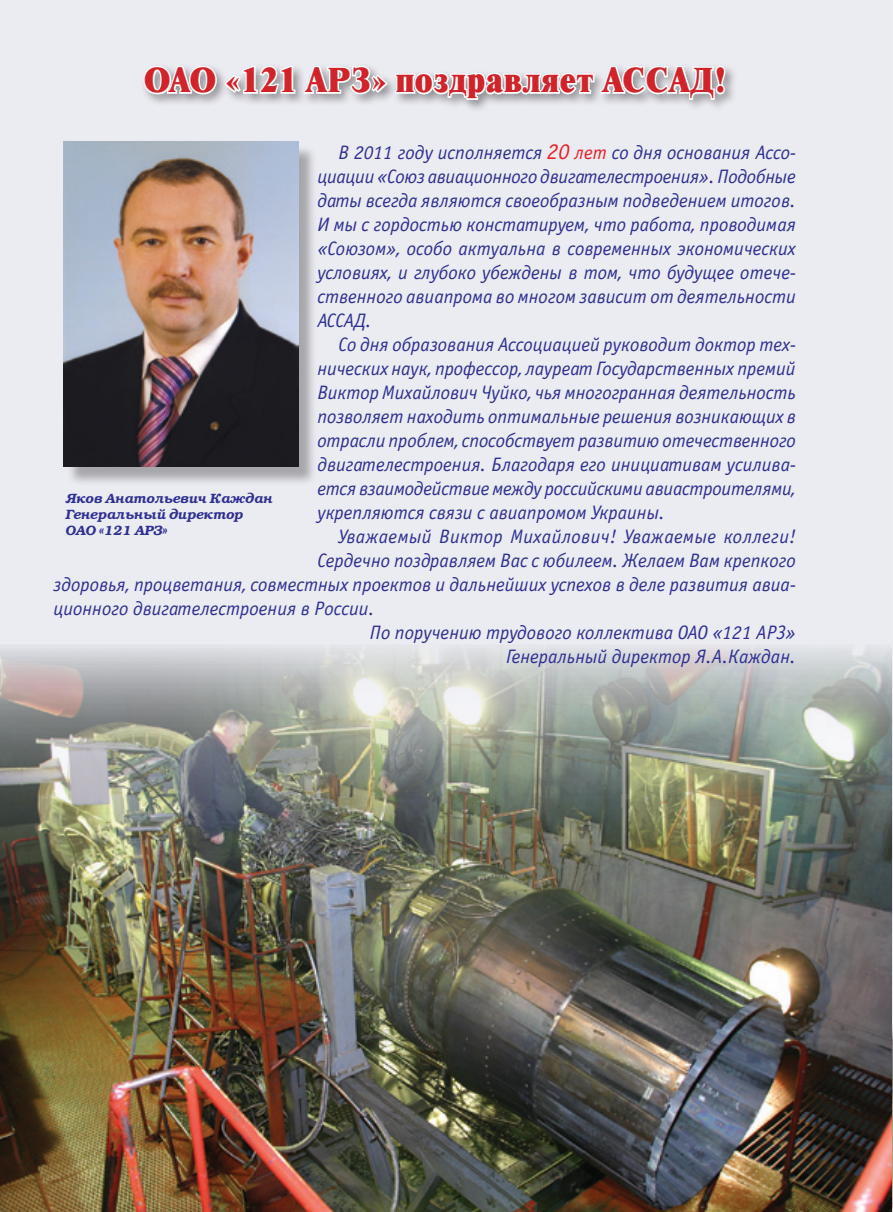
<style>
.page{position:relative;width:893px;height:1212px;background:#ebecf2}
.page>*{position:absolute;margin:0;border:0;box-sizing:border-box;transform-origin:0 0}
.zegolovok{font:34.5px "Newton XC";letter-spacing:.025em;color:#d1232a;scale:.9 1}
.t1{font:italic 19.5px/24px "Officina Sans C";color:#2e3092;text-align:justify}
.t2{font:italic 19.5px "Officina Sans C";letter-spacing:.02em;color:#2e3092}
.podpis{font:italic 600 13.5px/16.2px "Bookman C";color:#2e3092}
.s1{font-size:22.5px;color:#ee1d23}
.s2{color:#ee1d23}
</style>
<div class="page">
<div style="left:139px;top:62px;width:598px;height:50px;background:#231f20;opacity:.45"></div>
<svg style="left:142px;top:64px;width:585px;height:37px"></svg>
<img style="left:0;top:648px;width:892px;height:564px">
<div style="left:66px;top:144px;width:251px;height:341px;background:#231f20;opacity:.34"></div>
<img style="left:64px;top:142px;width:234px;height:324px">
<img style="left:892px;top:0;width:1px;height:1212px">
<p class="zegolovok" style="left:144px;top:61px;width:649px">ОАО «121 АРЗ» поздравляет АССАД!</p>
<p class="t1" style="left:317px;top:140px;width:480px;text-indent:21px">В 2011 году исполняется <span class="s1">20</span> <span class="s2">лет</span> со дня основания Ассо&shy;циации «Союз авиационного двигателестроения». Подобные даты всегда являются своеобразным подведением итогов.<br>И мы с гордостью констатируем, что работа, проводимая «Союзом», особо актуальна в современных экономических условиях, и глубоко убеждены в том, что будущее отече&shy;ственного авиапрома во многом зависит от деятельности АССАД.</p>
<p class="t1" style="left:317px;top:332px;width:480px;text-indent:21px">Со дня образования Ассоциацией руководит доктор тех&shy;нических наук, профессор, лауреат Государственных премий Виктор Михайлович Чуйко, чья многогранная деятельность позволяет находить оптимальные решения возникающих в отрасли проблем, способствует развитию отечественного двигателестроения. Благодаря его инициативам усилива&shy;ется взаимодействие между российскими авиастроителями, укрепляются связи с авиапромом Украины.</p>
<p class="t2" style="left:339px;top:525px;width:459px">Уважаемый Виктор Михайлович! Уважаемые коллеги!</p>
<p class="t1" style="left:317px;top:548px;width:480px">Сердечно поздравляем Вас с юбилеем. Желаем Вам крепкого</p>
<p class="t1" style="left:53px;top:572px;width:744px">здоровья, процветания, совместных проектов и дальнейших успехов в деле развития авиа-</p>
<p class="t1" style="left:53px;top:596px;width:322px">ционного двигателестроения в России.</p>
<p class="t1" style="left:370px;top:620px;width:427px">По поручению трудового коллектива ОАО «121 АРЗ»</p>
<p class="t1" style="left:506px;top:644px;width:291px">Генеральный директор Я.А.Каждан.</p>
<p class="podpis" style="left:65px;top:490px;width:209px">Яков Анатольевич Каждан</p>
<p class="podpis" style="left:65px;top:506px;width:179px">Генеральный директор<br>ОАО «121 АРЗ»</p>
</div>
